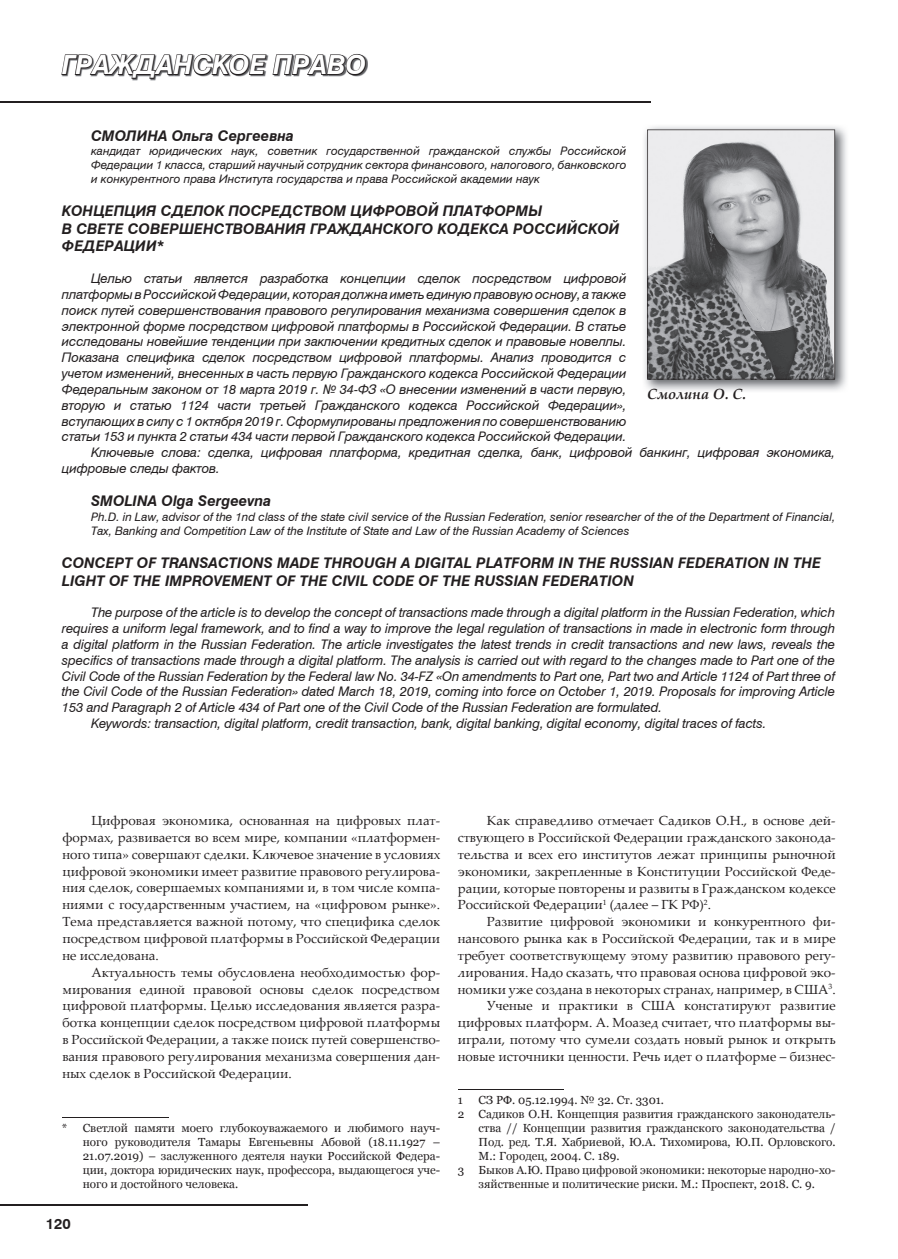
<style>
.page{position:relative;width:898px;height:1259px;background:#fff}
.page>*{position:absolute;margin:0;border:0;box-sizing:border-box;transform-origin:0 0}
.t1{font:italic 700 26.4px "Swiss 721 Cyrillic BT";color:#fff}
.t2{font:italic 700 14.7px/17.5px "Swiss 721 Cyrillic BT";color:#231f20}
.t3{font:italic 700 14.7px "Palatino Linotype";color:#231f20}
.t4{font:700 14.7px "Swiss 721 Cyrillic BT";color:#231f20}
.t5{font:italic 13.2px "Swiss 721 Cyrillic BT";letter-spacing:-.01em;color:#231f20}
.t6{font:13.2px/16.8px "Palatino Linotype";color:#231f20;text-align:justify}
.t7{font:11.7px/14.1px "Georgia";color:#231f20;text-align:justify}
.t8{font:italic 11.7px/14.1px "Swiss 721 Cyrillic BT";color:#231f20;text-align:justify}
</style>
<div class="page">
<hr style="left:0;top:1204px;width:308px;height:1px;background:#231f20">
<hr style="left:0;top:102px;width:650px;height:1px;background:#231f20">
<svg style="left:61px;top:54px;width:306px;height:26px"></svg>
<img style="left:644px;top:126px;width:203px;height:265px">
<svg style="left:647px;top:129px;width:187px;height:250px;background:#949496"></svg>
<hr style="left:457px;top:1089px;width:106px;height:1px;background:#231f20">
<hr style="left:62px;top:1116px;width:106px;height:1px;background:#231f20">
<h1 class="t1" style="left:62px;top:49px;width:306px">ГРАЖДАНСКОЕ ПРАВО</h1>
<p class="t2" style="left:91px;top:126px;width:204px">СМОЛИНА Ольга Сергеевна</p>
<p class="t8" style="left:91px;top:143px;width:536px">кандидат юридических наук, советник государственной гражданской службы Российской Федерации 1 класса, старший научный сотрудник сектора финансового, налогового, банковского и конкурентного права Института государства и права Российской академии наук</p>
<p class="t2" style="left:62px;top:202px;width:559px">КОНЦЕПЦИЯ СДЕЛОК ПОСРЕДСТВОМ ЦИФРОВОЙ ПЛАТФОРМЫ<br>В СВЕТЕ СОВЕРШЕНСТВОВАНИЯ ГРАЖДАНСКОГО КОДЕКСА РОССИЙСКОЙ<br>ФЕДЕРАЦИИ*</p>
<p class="t5" style="left:91px;top:270px;width:536px">Целью статьи является разработка концепции сделок посредством цифровой</p>
<p class="t5" style="left:62px;top:286px;width:566px">платформы в Российской Федерации, которая должна иметь единую правовую основу, а также</p>
<p class="t5" style="left:62px;top:302px;width:566px">поиск путей совершенствования правового регулирования механизма совершения сделок в</p>
<p class="t5" style="left:62px;top:318px;width:566px">электронной форме посредством цифровой платформы в Российской Федерации. В статье</p>
<p class="t5" style="left:62px;top:334px;width:566px">исследованы новейшие тенденции при заключении кредитных сделок и правовые новеллы.</p>
<p class="t5" style="left:62px;top:349px;width:566px">Показана специфика сделок посредством цифровой платформы. Анализ проводится с</p>
<p class="t5" style="left:62px;top:365px;width:566px">учетом изменений, внесенных в часть первую Гражданского кодекса Российской Федерации</p>
<p class="t5" style="left:62px;top:381px;width:566px">Федеральным законом от 18 марта 2019 г. № 34-ФЗ «О внесении изменений в части первую,</p>
<p class="t5" style="left:62px;top:397px;width:566px">вторую и статью 1124 части третьей Гражданского кодекса Российской Федерации»,</p>
<p class="t5" style="left:62px;top:413px;width:566px">вступающих в силу с 1 октября 2019 г. Сформулированы предложения по совершенствованию</p>
<p class="t5" style="left:62px;top:429px;width:566px">статьи 153 и пункта 2 статьи 434 части первой Гражданского кодекса Российской Федерации.</p>
<p class="t5" style="left:91px;top:444px;width:745px">Ключевые слова: сделка, цифровая платформа, кредитная сделка, банк, цифровой банкинг, цифровая экономика,</p>
<p class="t5" style="left:62px;top:460px;width:159px">цифровые следы фактов.</p>
<p class="t2" style="left:91px;top:492px;width:182px">SMOLINA Olga Sergeevna</p>
<p class="t8" style="left:91px;top:509px;width:745px">Ph.D. in Law, advisor of the 1nd class of the state civil service of the Russian Federation, senior researcher of the of the Department of Financial,<br>Tax, Banking and Competition Law of the Institute of State and Law of the Russian Academy of Sciences</p>
<p class="t2" style="left:62px;top:554px;width:760px">CONCEPT OF TRANSACTIONS MADE THROUGH A DIGITAL PLATFORM IN THE RUSSIAN FEDERATION IN THE<br>LIGHT OF THE IMPROVEMENT OF THE CIVIL CODE OF THE RUSSIAN FEDERATION</p>
<p class="t5" style="left:91px;top:604px;width:745px">The purpose of the article is to develop the concept of transactions made through a digital platform in the Russian Federation, which</p>
<p class="t5" style="left:62px;top:620px;width:774px">requires a uniform legal framework, and to find a way to improve the legal regulation of transactions in made in electronic form through</p>
<p class="t5" style="left:62px;top:636px;width:774px">a digital platform in the Russian Federation. The article investigates the latest trends in credit transactions and new laws, reveals the</p>
<p class="t5" style="left:62px;top:652px;width:774px">specifics of transactions made through a digital platform. The analysis is carried out with regard to the changes made to Part one of the</p>
<p class="t5" style="left:62px;top:668px;width:774px">Civil Code of the Russian Federation by the Federal law No. 34-FZ «On amendments to Part one, Part two and Article 1124 of Part three of</p>
<p class="t5" style="left:62px;top:684px;width:774px">the Civil Code of the Russian Federation» dated March 18, 2019, coming into force on October 1, 2019. Proposals for improving Article</p>
<p class="t5" style="left:62px;top:699px;width:601px">153 and Paragraph 2 of Article 434 of Part one of the Civil Code of the Russian Federation are formulated.</p>
<p class="t5" style="left:91px;top:715px;width:676px">Keywords: transaction, digital platform, credit transaction, bank, digital banking, digital economy, digital traces of facts.</p>
<p class="t3" style="left:647px;top:383px;width:100px">Смолина О. С.</p>
<p class="t6" style="left:62px;top:811px;width:379px;text-indent:29px">Цифровая экономика, основанная на цифровых плат&shy;формах, развивается во всем мире, компании «платформен&shy;ного типа» совершают сделки. Ключевое значение в условиях цифровой экономики имеет развитие правового регулирова&shy;ния сделок, совершаемых компаниями и, в том числе компа&shy;ниями с государственным участием, на «цифровом рынке».<br>Тема представляется важной потому, что специфика сделок посредством цифровой платформы в Российской Федерации не исследована.</p>
<p class="t6" style="left:62px;top:963px;width:379px;text-indent:29px">Актуальность темы обусловлена необходимостью фор&shy;мирования единой правовой основы сделок посредством цифровой платформы. Целью исследования является разра&shy;ботка концепции сделок посредством цифровой платформы в Российской Федерации, а также поиск путей совершенство&shy;вания правового регулирования механизма совершения дан&shy;ных сделок в Российской Федерации.</p>
<p class="t7" style="left:83px;top:1121px;width:359px;text-indent:-21px">* Светлой памяти моего глубокоуважаемого и любимого науч&shy;ного руководителя Тамары Евгеньевны Абовой (18.11.1927 – 21.07.2019) – заслуженного деятеля науки Российской Федера&shy;ции, доктора юридических наук, профессора, выдающегося уче&shy;ного и достойного человека.</p>
<p class="t4" style="left:46px;top:1214px;width:26px">120</p>
<p class="t6" style="left:457px;top:811px;width:379px;text-indent:29px">Как справедливо отмечает Садиков О.Н., в основе дей&shy;ствующего в Российской Федерации гражданского законода&shy;тельства и всех его институтов лежат принципы рыночной экономики, закрепленные в Конституции Российской Феде&shy;рации, которые повторены и развиты в Гражданском кодексе Российской Федерации<sup>1</sup> (далее – ГК РФ)<sup>2</sup>.</p>
<p class="t6" style="left:457px;top:912px;width:379px;text-align:right">Развитие цифровой экономики и конкурентного фи&shy;нансового рынка как в Российской Федерации, так и в мире требует соответствующему этому развитию правового регу&shy;лирования. Надо сказать, что правовая основа цифровой эко&shy;номики уже создана в некоторых странах, например, в США<sup>3</sup>.<br>Ученые и практики в США констатируют развитие цифровых платформ. А. Моазед считает, что платформы вы&shy;играли, потому что сумели создать новый рынок и открыть новые источники ценности. Речь идет о платформе – бизнес-</p>
<p class="t7" style="left:457px;top:1093px;width:7px">1</p>
<p class="t7" style="left:478px;top:1093px;width:187px">СЗ РФ. 05.12.1994. № 32. Ст. 3301.</p>
<p class="t7" style="left:457px;top:1107px;width:379px">2 Садиков О.Н. Концепция развития гражданского законодатель-</p>
<p class="t7" style="left:478px;top:1121px;width:358px">ства // Концепции развития гражданского законодательства /</p>
<p class="t7" style="left:478px;top:1135px;width:358px">Под. ред. Т.Я. Хабриевой, Ю.А. Тихомирова, Ю.П. Орловского.</p>
<p class="t7" style="left:478px;top:1149px;width:142px">М.: Городец, 2004. С. 189.</p>
<p class="t7" style="left:457px;top:1163px;width:379px">3 Быков А.Ю. Право цифровой экономики: некоторые народно-хо-</p>
<p class="t7" style="left:478px;top:1177px;width:338px">зяйственные и политические риски. М.: Проспект, 2018. С. 9.</p>
</div>
